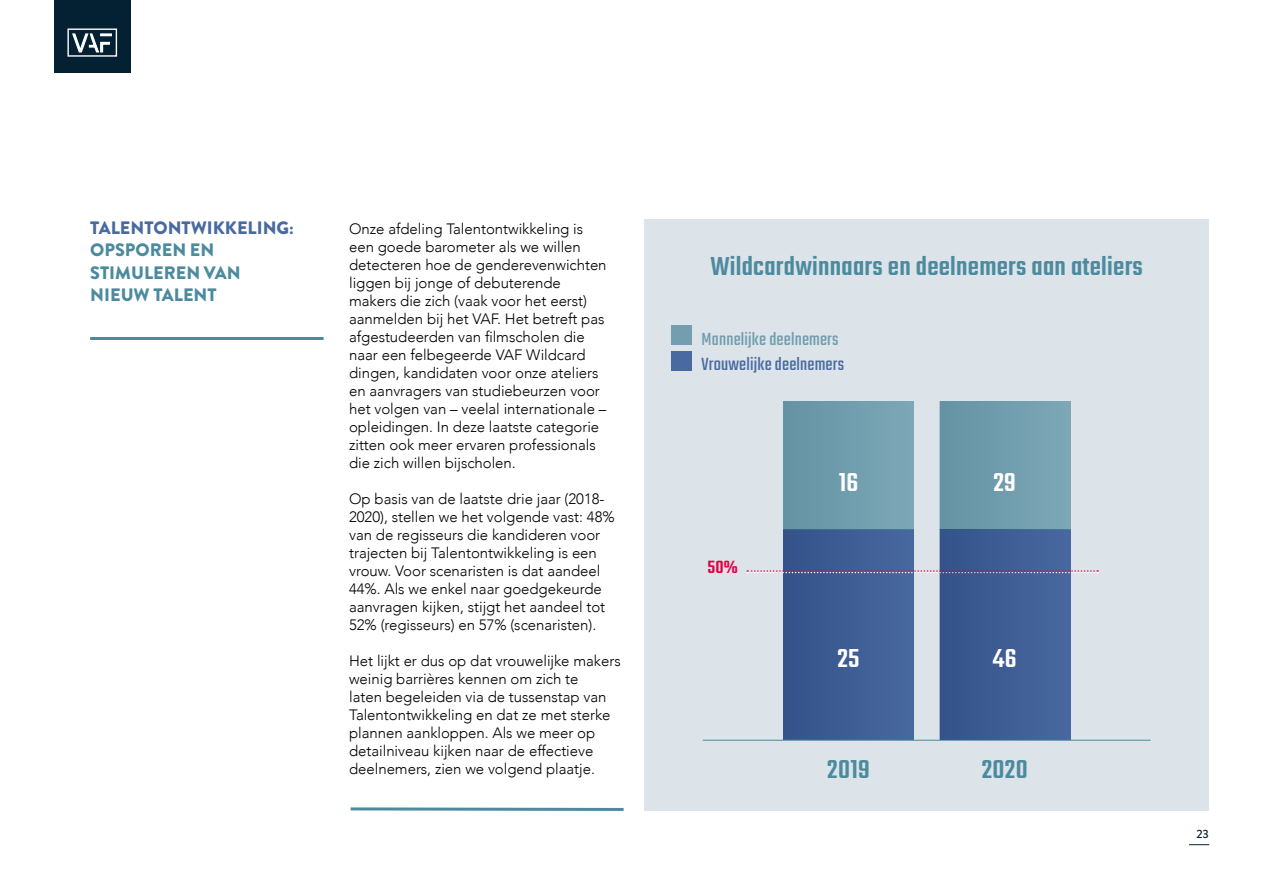
<style>
.page{position:relative;width:1263px;height:893px;background:#fff}
.page>*{position:absolute;margin:0;border:0;box-sizing:border-box;transform-origin:0 0}
.t1{font:500 28.5px "Teko";letter-spacing:.01em;color:#4c8a9e}
.t2{font:500 28.5px "Teko";letter-spacing:.01em;color:#fff}
.t3{font:19.5px "Teko";letter-spacing:.01em;color:#496aa1}
.t4{font:19.5px "Teko";letter-spacing:.01em;color:#719dae}
.t5{font:500 19.5px "Teko";color:#e40044}
.t6{font:900 18px/22.5px "Brandon Grotesque";color:#4c8a9e}
.t7{font:900 18px "Brandon Grotesque";color:#496aa1}
.t8{font:300 15px/18px "Avenir";letter-spacing:-.005em;color:#000}
.t9{font:500 12px "Brandon Grotesque";color:#042033}
</style>
<div class="page">
<svg style="left:1189px;top:844px;width:20px;height:1px"></svg>
<div style="left:54px;top:0;width:77px;height:72px;background:#042033"></div>
<div style="left:67px;top:29px;width:50px;height:28px;border:1px solid #fff"></div>
<svg style="left:72px;top:33px;width:40px;height:20px"></svg>
<div style="left:644px;top:219px;width:565px;height:591px;background:#dce4ea"></div>
<hr style="left:90px;top:337px;width:234px;height:3px;background:#4c8a9e">
<svg style="left:350px;top:807px;width:274px;height:4px"></svg>
<div style="left:672px;top:326px;width:20px;height:19px;background:#739eaf"></div>
<div style="left:672px;top:351px;width:20px;height:19px;background:#496aa1"></div>
<div style="left:783px;top:529px;width:131px;height:211px;background:#3e5d95"></div>
<div style="left:783px;top:401px;width:131px;height:128px;background:#719dad"></div>
<hr style="left:703px;top:740px;width:448px;height:1px;background:#4c8a9e">
<svg style="left:747px;top:570px;width:351px;height:3px"></svg>
<div style="left:939px;top:401px;width:131px;height:128px;background:#719dad"></div>
<div style="left:939px;top:529px;width:131px;height:211px;background:#3e5d95"></div>
<p class="t7" style="left:90px;top:215px;width:205px">TALENTONTWIKKELING:</p>
<p class="t6" style="left:90px;top:239px;width:152px">OPSPOREN EN<br>STIMULEREN VAN<br>NIEUW TALENT</p>
<p class="t8" style="left:349px;top:220px;width:259px">Onze afdeling Talentontwikkeling is een goede barometer als we willen detecteren hoe de genderevenwichten liggen bij jonge of debuterende makers die zich (vaak voor het eerst) aanmelden bij het VAF. Het betreft pas afgestudeerden van filmscholen die naar een felbegeerde VAF Wildcard dingen, kandidaten voor onze ateliers en aanvragers van studiebeurzen voor het volgen van – veelal internationale – opleidingen. In deze laatste categorie zitten ook meer ervaren professionals die zich willen bijscholen.</p>
<p class="t8" style="left:349px;top:490px;width:267px">Op basis van de laatste drie jaar (2018- 2020), stellen we het volgende vast: 48% van de regisseurs die kandideren voor trajecten bij Talentontwikkeling is een vrouw. Voor scenaristen is dat aandeel 44%. Als we enkel naar goedgekeurde aanvragen kijken, stijgt het aandeel tot 52% (regisseurs) en 57% (scenaristen).</p>
<p class="t8" style="left:349px;top:652px;width:273px">Het lijkt er dus op dat vrouwelijke makers weinig barrières kennen om zich te<br>laten begeleiden via de tussenstap van Talentontwikkeling en dat ze met sterke plannen aankloppen. Als we meer op detailniveau kijken naar de effectieve deelnemers, zien we volgend plaatje.</p>
<h1 class="t1" style="left:710px;top:250px;width:434px">Wildcardwinnaars en deelnemers aan ateliers</h1>
<h2 class="t4" style="left:702px;top:328px;width:138px">Mannelijke deelnemers</h2>
<h2 class="t3" style="left:702px;top:353px;width:144px">Vrouwelijke deelnemers</h2>
<h2 class="t5" style="left:707px;top:556px;width:32px">50%</h2>
<h1 class="t2" style="left:839px;top:466px;width:21px">16</h1>
<h1 class="t2" style="left:837px;top:642px;width:24px">25</h1>
<h1 class="t2" style="left:993px;top:466px;width:24px">29</h1>
<h1 class="t2" style="left:993px;top:642px;width:25px">46</h1>
<h1 class="t1" style="left:827px;top:753px;width:44px">2019</h1>
<h1 class="t1" style="left:982px;top:753px;width:47px">2020</h1>
<p class="t9" style="left:1196px;top:826px;width:14px">23</p>
</div>
